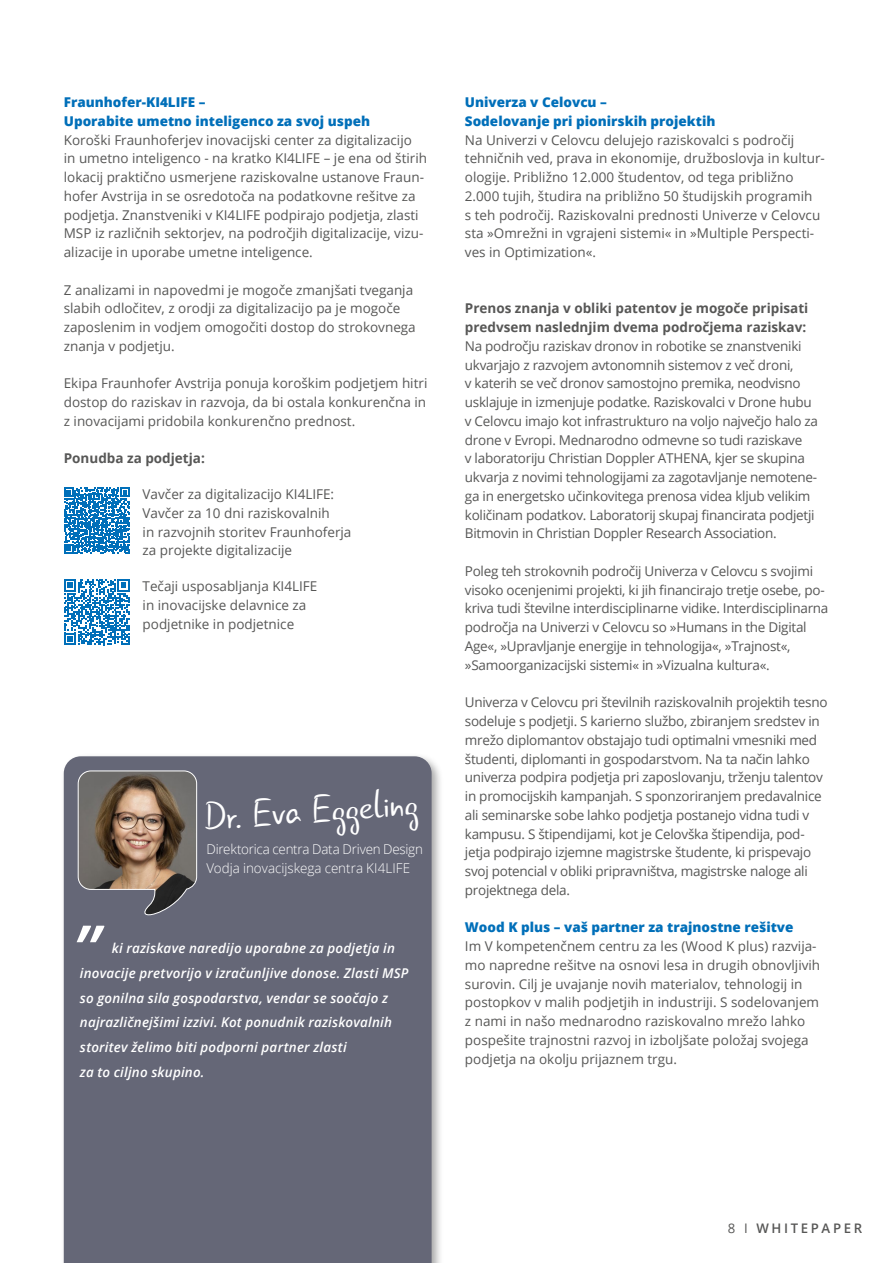
<style>
.page{position:relative;width:893px;height:1263px;background:#fff}
.page>*{position:absolute;margin:0;border:0;box-sizing:border-box;transform-origin:0 0}
.t1{font:italic 600 67.5px "Open Sans";color:#fff}
.t2{font:40.5px "Gunny Rewritten";color:#fff}
.t3{font:13.5px/18.8px "Open Sans";letter-spacing:-.02em;color:#575756}
.t4{font:13.5px/18.8px "Open Sans";color:#575756}
.t5{font:italic 600 13.5px/24.8px "Open Sans";letter-spacing:.015em;color:#fff}
.t6{font:800 13.5px/18.8px "Open Sans";color:#006fb9}
.t7{font:700 13.5px/18.8px "Open Sans";color:#575756}
.t8{font:300 13.5px/19.5px "Open Sans";letter-spacing:-.005em;color:#fff}
.t9{font:600 13.2px "Open Sans";letter-spacing:.2em;color:#575756}
.s1{font-weight:400}
</style>
<div class="page">
<div style="left:60px;top:752px;width:384px;height:511px;background:#000;opacity:.35"></div>
<div style="left:64px;top:756px;width:368px;height:507px;background:#656777"></div>
<svg style="left:77px;top:770px;width:120px;height:154px;background:#776b64"></svg>
<svg style="left:64px;top:488px;width:66px;height:65px"></svg>
<svg style="left:64px;top:579px;width:66px;height:66px"></svg>
<p class="t6" style="left:64px;top:92px;width:308px">Fraunhofer-KI4LIFE –<br>Uporabite umetno inteligenco za svoj uspeh</p>
<p class="t4" style="left:64px;top:130px;width:365px">Koroški Fraunhoferjev inovacijski center za digitalizacijo<br>in umetno inteligenco - na kratko KI4LIFE – je ena od štirih lokacij praktično usmerjene raziskovalne ustanove Fraun&shy;hofer Avstrija in se osredotoča na podatkovne rešitve za podjetja. Znanstveniki v KI4LIFE podpirajo podjetja, zlasti MSP iz različnih sektorjev, na področjih digitalizacije, vizu&shy;alizacije in uporabe umetne inteligence.</p>
<p class="t4" style="left:64px;top:280px;width:354px">Z analizami in napovedmi je mogoče zmanjšati tveganja slabih odločitev, z orodji za digitalizacijo pa je mogoče zaposlenim in vodjem omogočiti dostop do strokovnega znanja v podjetju.</p>
<p class="t3" style="left:64px;top:374px;width:365px;text-align:justify">Ekipa Fraunhofer Avstrija ponuja koroškim podjetjem hitri dostop do raziskav in razvoja, da bi ostala konkurenčna in z inovacijami pridobila konkurenčno prednost.</p>
<p class="t7" style="left:64px;top:449px;width:143px">Ponudba za podjetja:</p>
<p class="t4" style="left:143px;top:484px;width:210px">Vavčer za digitalizacijo KI4LIFE:<br>Vavčer za 10 dni raziskovalnih<br>in razvojnih storitev Fraunhoferja za projekte digitalizacije</p>
<p class="t4" style="left:143px;top:576px;width:176px">Tečaji usposabljanja KI4LIFE in inovacijske delavnice za podjetnike in podjetnice</p>
<h2 class="t2" style="left:201px;top:791px;width:217px;rotate:-4deg">Dr. Eva Eggeling</h2>
<p class="t8" style="left:207px;top:839px;width:218px">Direktorica centra Data Driven Design<br>Vodja inovacijskega centra KI4LIFE</p>
<h1 class="t1" style="left:80px;top:863px;width:32px">„</h1>
<p class="t5" style="left:80px;top:935px;width:330px;text-indent:32px">ki raziskave naredijo uporabne za podjetja in inovacije pretvorijo v izračunljive donose. Zlasti MSP so gonilna sila gospodarstva, vendar se soočajo z najrazličnejšimi izzivi. Kot ponudnik raziskovalnih storitev želimo biti podporni partner zlasti<br>za to ciljno skupino.</p>
<p class="t6" style="left:465px;top:92px;width:252px">Univerza v Celovcu –<br>Sodelovanje pri pionirskih projektih</p>
<p class="t4" style="left:465px;top:130px;width:361px">Na Univerzi v Celovcu delujejo raziskovalci s področij tehničnih ved, prava in ekonomije, družboslovja in kultur&shy;ologije. Približno 12.000 študentov, od tega približno 2.000 tujih, študira na približno 50 študijskih programih<br>s teh področij. Raziskovalni prednosti Univerze v Celovcu sta »Omrežni in vgrajeni sistemi« in »Multiple Perspecti&shy;ves in Optimization«.</p>
<p class="t7" style="left:465px;top:299px;width:345px">Prenos znanja v obliki patentov je mogoče pripisati predvsem naslednjim dvema področjema raziskav:</p>
<p class="t3" style="left:465px;top:336px;width:355px">Na področju raziskav dronov in robotike se znanstveniki ukvarjajo z razvojem avtonomnih sistemov z več droni,<br>v katerih se več dronov samostojno premika, neodvisno usklajuje in izmenjuje podatke. Raziskovalci v Drone hubu v Celovcu imajo kot infrastrukturo na voljo največjo halo za drone v Evropi. Mednarodno odmevne so tudi raziskave<br>v laboratoriju Christian Doppler ATHENA, kjer se skupina ukvarja z novimi tehnologijami za zagotavljanje nemotene&shy;ga in energetsko učinkovitega prenosa videa kljub velikim količinam podatkov. Laboratorij skupaj financirata podjetji Bitmovin in Christian Doppler Research Association.</p>
<p class="t3" style="left:465px;top:561px;width:365px">Poleg teh strokovnih področij Univerza v Celovcu s svojimi visoko ocenjenimi projekti, ki jih financirajo tretje osebe, po&shy;kriva tudi številne interdisciplinarne vidike. Interdisciplinarna področja na Univerzi v Celovcu so »Humans in the Digital Age«, »Upravljanje energije in tehnologija«, »Trajnost«, »Samoorganizacijski sistemi« in »Vizualna kultura«.</p>
<p class="t3" style="left:465px;top:693px;width:364px">Univerza v Celovcu pri številnih raziskovalnih projektih tesno sodeluje s podjetji. S karierno službo, zbiranjem sredstev in mrežo diplomantov obstajajo tudi optimalni vmesniki med študenti, diplomanti in gospodarstvom. Na ta način lahko univerza podpira podjetja pri zaposlovanju, trženju talentov in promocijskih kampanjah. S sponzoriranjem predavalnice ali seminarske sobe lahko podjetja postanejo vidna tudi v kampusu. S štipendijami, kot je Celovška štipendija, pod&shy;jetja podpirajo izjemne magistrske študente, ki prispevajo svoj potencial v obliki pripravništva, magistrske naloge ali projektnega dela.</p>
<p class="t6" style="left:465px;top:917px;width:330px">Wood K plus – vaš partner za trajnostne rešitve</p>
<p class="t4" style="left:465px;top:936px;width:357px">Im V kompetenčnem centru za les (Wood K plus) razvija&shy;mo napredne rešitve na osnovi lesa in drugih obnovljivih surovin. Cilj je uvajanje novih materialov, tehnologij in postopkov v malih podjetjih in industriji. S sodelovanjem z nami in našo mednarodno raziskovalno mrežo lahko pospešite trajnostni razvoj in izboljšate položaj svojega podjetja na okolju prijaznem trgu.</p>
<p class="t9" style="left:728px;top:1219px;width:136px"><span class="s1">8 I</span> WHITEPAPER</p>
</div>
